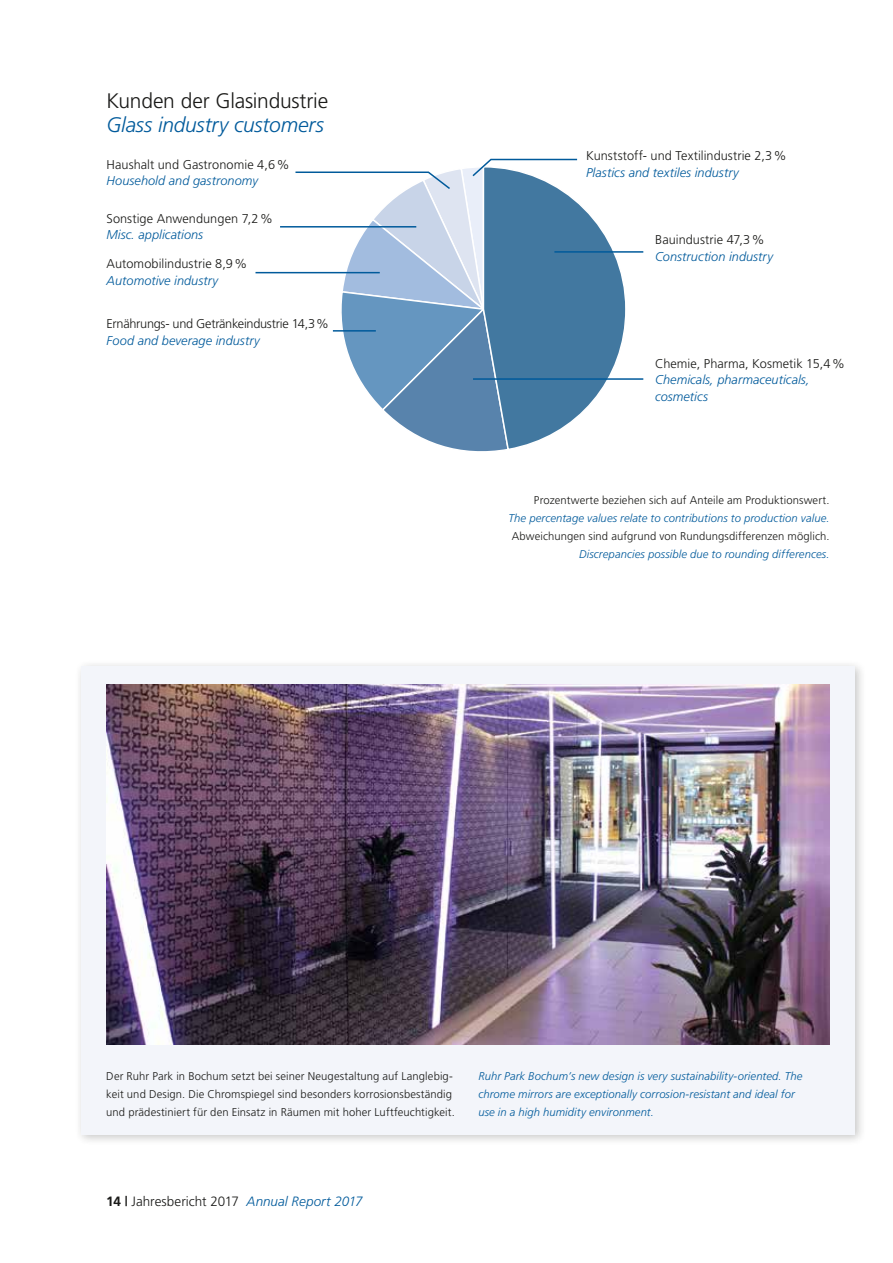
<style>
.page{position:relative;width:893px;height:1263px;background:#fff}
.page>*{position:absolute;margin:0;border:0;box-sizing:border-box;transform-origin:0 0}
.t1{font:300 21px "Frutiger";letter-spacing:-.01em;color:#1a1a18}
.t2{font:italic 300 21px "Frutiger";letter-spacing:-.01em;color:#005a9b}
.t3{font:300 13.5px "Frutiger";color:#1a1a18}
.t4{font:italic 300 12.75px/16.5px "Frutiger";letter-spacing:.005em;color:#005a9b}
.t5{font:300 12.75px "Frutiger";letter-spacing:.005em;color:#1a1a18}
.t6{font:300 12.75px "Frutiger";letter-spacing:-.02em;color:#1a1a18}
.t7{font:300 11.25px/18px "Frutiger";letter-spacing:.01em;color:#1a1a18}
.t8{font:italic 300 11.25px/18px "Frutiger";letter-spacing:.01em;color:#005a9b}
.s1{font-weight:700}
.s2{font-style:italic;color:#005a9b}
</style>
<div class="page">
<hr style="left:554px;top:251px;width:89px;height:2px;background:#005a9b">
<hr style="left:473px;top:378px;width:170px;height:2px;background:#005a9b">
<hr style="left:280px;top:226px;width:136px;height:2px;background:#005a9b">
<hr style="left:255px;top:272px;width:125px;height:1px;background:#005a9b">
<svg style="left:294px;top:158px;width:333px;height:294px"></svg>
<div style="left:75px;top:660px;width:792px;height:486px;background:#1a1a18;opacity:.25"></div>
<div style="left:81px;top:666px;width:774px;height:468px;background:#f3f5fa"></div>
<img style="left:106px;top:684px;width:723px;height:360px">
<h1 class="t1" style="left:106px;top:89px;width:223px">Kunden der Glasindustrie</h1>
<h1 class="t2" style="left:106px;top:113px;width:219px">Glass industry customers</h1>
<p class="t5" style="left:107px;top:157px;width:184px">Haushalt und Gastronomie 4,6%</p>
<p class="t4" style="left:107px;top:173px;width:153px">Household and gastronomy</p>
<p class="t5" style="left:106px;top:211px;width:168px">Sonstige Anwendungen 7,2%</p>
<p class="t4" style="left:106px;top:227px;width:98px">Misc. applications</p>
<p class="t5" style="left:107px;top:257px;width:142px">Automobilindustrie 8,9%</p>
<p class="t4" style="left:107px;top:272px;width:113px">Automotive industry</p>
<p class="t6" style="left:107px;top:316px;width:224px">Ernährungs- und Getränkeindustrie 14,3%</p>
<p class="t4" style="left:107px;top:332px;width:155px">Food and beverage industry</p>
<p class="t5" style="left:586px;top:148px;width:202px">Kunststoff- und Textilindustrie 2,3%</p>
<p class="t4" style="left:586px;top:164px;width:154px">Plastics and textiles industry</p>
<p class="t5" style="left:655px;top:233px;width:111px">Bauindustrie 47,3%</p>
<p class="t4" style="left:655px;top:248px;width:119px">Construction industry</p>
<p class="t5" style="left:655px;top:356px;width:191px">Chemie, Pharma, Kosmetik 15,4%</p>
<p class="t4" style="left:655px;top:371px;width:156px">Chemicals, pharmaceuticals, cosmetics</p>
<p class="t7" style="left:534px;top:491px;width:297px">Prozentwerte beziehen sich auf Anteile am Produktionswert.</p>
<p class="t8" style="left:508px;top:509px;width:323px">The percentage values relate to contributions to production value.</p>
<p class="t7" style="left:512px;top:527px;width:319px">Abweichungen sind aufgrund von Rundungsdifferenzen möglich.</p>
<p class="t8" style="left:579px;top:545px;width:252px">Discrepancies possible due to rounding differences.</p>
<p class="t7" style="left:106px;top:1067px;width:350px">Der Ruhr Park in Bochum setzt bei seiner Neugestaltung auf Langlebig&shy;keit und Design. Die Chromspiegel sind besonders korrosionsbeständig und prädestiniert für den Einsatz in Räumen mit hoher Luftfeuchtigkeit.</p>
<p class="t8" style="left:478px;top:1067px;width:326px">Ruhr Park Bochum’s new design is very sustainability-oriented. The chrome mirrors are exceptionally corrosion-resistant and ideal for use in a high humidity environment.</p>
<p class="t3" style="left:106px;top:1194px;width:258px"><span class="s1">14 |</span> Jahresbericht 2017 <span class="s2">Annual Report 2017</span></p>
</div>
